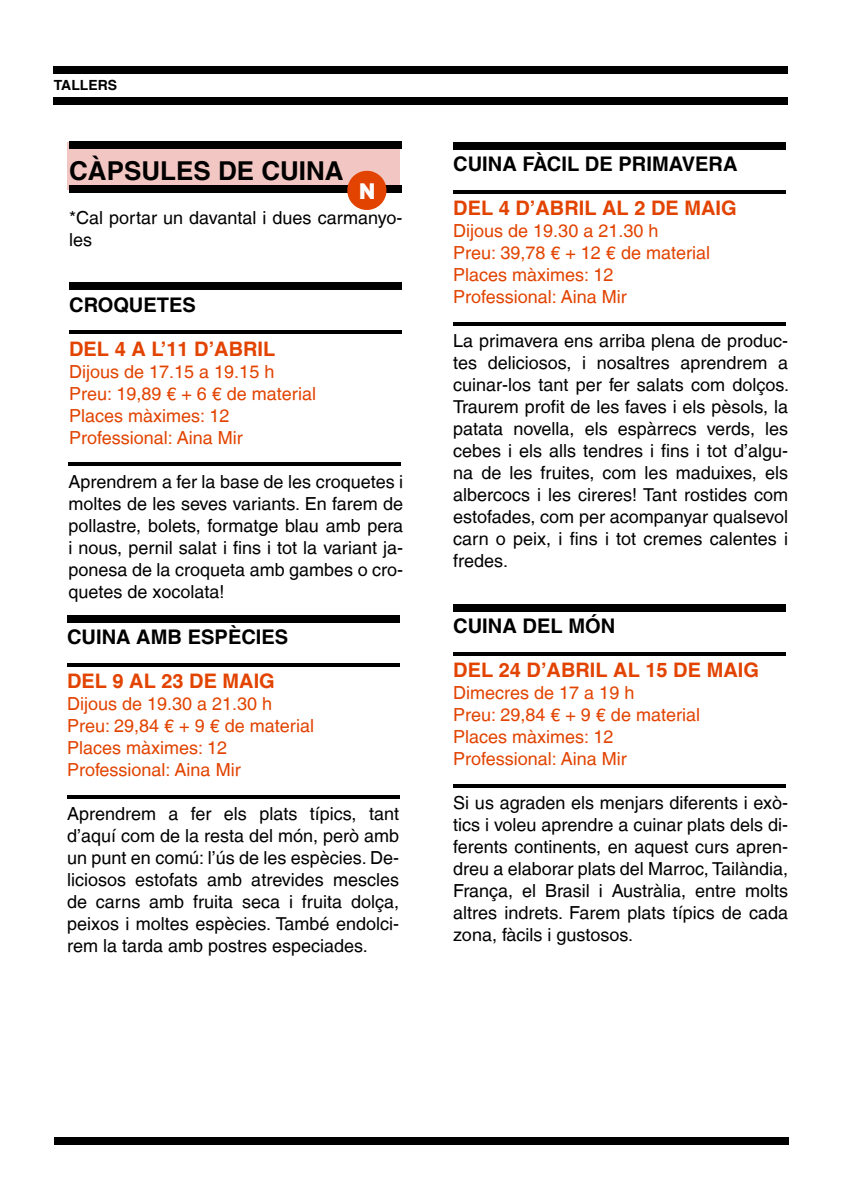
<style>
.page{position:relative;width:842px;height:1191px;background:#fff}
.page>*{position:absolute;margin:0;border:0;box-sizing:border-box;transform-origin:0 0}
.t1{font:700 26px "Helvetica LT";color:#000}
.t2{font:900 22.2px "Interstate Mono";color:#fff}
.t3{font:700 20.2px "Helvetica LT";color:#000}
.t4{font:700 20px "Helvetica LT";color:#e24301}
.t5{font:18px/22px "Helvetica LT";color:#000;text-align:justify}
.t6{font:18px/22px "Helvetica LT";color:#e24301}
.t7{font:700 14px "Helvetica LT";color:#000}
</style>
<div class="page">
<div style="left:54px;top:1137px;width:734px;height:7px;background:#000"></div>
<div style="left:68px;top:142px;width:332px;height:48px;background:#f2c6c2"></div>
<div style="left:69px;top:141px;width:333px;height:7px;background:#000"></div>
<div style="left:69px;top:186px;width:333px;height:7px;background:#000"></div>
<svg style="left:345px;top:170px;width:43px;height:40px"></svg>
<div style="left:69px;top:283px;width:333px;height:7px;background:#000"></div>
<hr style="left:69px;top:330px;width:333px;height:4px;background:#000">
<div style="left:54px;top:67px;width:734px;height:7px;background:#000"></div>
<div style="left:54px;top:97px;width:734px;height:7px;background:#000"></div>
<hr style="left:68px;top:462px;width:333px;height:3px;background:#000">
<div style="left:453px;top:142px;width:333px;height:7px;background:#000"></div>
<hr style="left:453px;top:190px;width:333px;height:3px;background:#000">
<hr style="left:453px;top:322px;width:333px;height:3px;background:#000">
<div style="left:453px;top:604px;width:333px;height:7px;background:#000"></div>
<hr style="left:453px;top:652px;width:333px;height:3px;background:#000">
<hr style="left:453px;top:784px;width:333px;height:3px;background:#000">
<div style="left:67px;top:615px;width:332px;height:7px;background:#000"></div>
<hr style="left:67px;top:663px;width:332px;height:3px;background:#000">
<hr style="left:67px;top:795px;width:332px;height:3px;background:#000">
<p class="t7" style="left:54px;top:77px;width:65px">TALLERS</p>
<h1 class="t1" style="left:69px;top:155px;width:276px">CÀPSULES DE CUINA</h1>
<p class="t2" style="left:359px;top:178px;width:18px">N</p>
<p class="t5" style="left:69px;top:206px;width:335px">*Cal portar un davantal i dues carmanyo&shy;les</p>
<p class="t3" style="left:69px;top:292px;width:128px">CROQUETES</p>
<p class="t4" style="left:69px;top:336px;width:208px">DEL 4 A L’11 D’ABRIL</p>
<p class="t6" style="left:69px;top:360px;width:249px">Dijous de 17.15 a 19.15 h<br>Preu: 19,89 € + 6 € de material<br>Places màximes: 12<br>Professional: Aina Mir</p>
<p class="t5" style="left:68px;top:470px;width:336px">Aprendrem a fer la base de les croquetes i moltes de les seves variants. En farem de pollastre, bolets, formatge blau amb pera i nous, pernil salat i fins i tot la variant ja&shy;ponesa de la croqueta amb gambes o cro&shy;quetes de xocolata!</p>
<p class="t3" style="left:67px;top:625px;width:223px">CUINA AMB ESPÈCIES</p>
<p class="t4" style="left:67px;top:669px;width:209px">DEL 9 AL 23 DE MAIG</p>
<p class="t6" style="left:67px;top:693px;width:249px">Dijous de 19.30 a 21.30 h<br>Preu: 29,84 € + 9 € de material<br>Places màximes: 12<br>Professional: Aina Mir</p>
<p class="t5" style="left:67px;top:803px;width:334px">Aprendrem a fer els plats típics, tant d’aquí com de la resta del món, però amb un punt en comú: l’ús de les espècies. De&shy;liciosos estofats amb atrevides mescles de carns amb fruita seca i fruita dolça, peixos i moltes espècies. També endolci&shy;rem la tarda amb postres especiades.</p>
<p class="t3" style="left:453px;top:152px;width:286px">CUINA FÀCIL DE PRIMAVERA</p>
<p class="t4" style="left:453px;top:196px;width:285px">DEL 4 D’ABRIL AL 2 DE MAIG</p>
<p class="t6" style="left:453px;top:220px;width:259px">Dijous de 19.30 a 21.30 h<br>Preu: 39,78 € + 12 € de material<br>Places màximes: 12<br>Professional: Aina Mir</p>
<p class="t5" style="left:453px;top:330px;width:337px">La primavera ens arriba plena de produc&shy;tes deliciosos, i nosaltres aprendrem a cuinar-los tant per fer salats com dolços.<br>Traurem profit de les faves i els pèsols, la patata novella, els espàrrecs verds, les cebes i els alls tendres i fins i tot d’algu&shy;na de les fruites, com les maduixes, els albercocs i les cireres! Tant rostides com estofades, com per acompanyar qualsevol carn o peix, i fins i tot cremes calentes i fredes.</p>
<p class="t3" style="left:453px;top:614px;width:164px">CUINA DEL MÓN</p>
<p class="t4" style="left:453px;top:658px;width:307px">DEL 24 D’ABRIL AL 15 DE MAIG</p>
<p class="t6" style="left:453px;top:682px;width:249px">Dimecres de 17 a 19 h<br>Preu: 29,84 € + 9 € de material<br>Places màximes: 12<br>Professional: Aina Mir</p>
<p class="t5" style="left:453px;top:792px;width:336px">Si us agraden els menjars diferents i exò&shy;tics i voleu aprendre a cuinar plats dels di&shy;ferents continents, en aquest curs apren&shy;dreu a elaborar plats del Marroc, Tailàndia, França, el Brasil i Austràlia, entre molts altres indrets. Farem plats típics de cada zona, fàcils i gustosos.</p>
</div>
